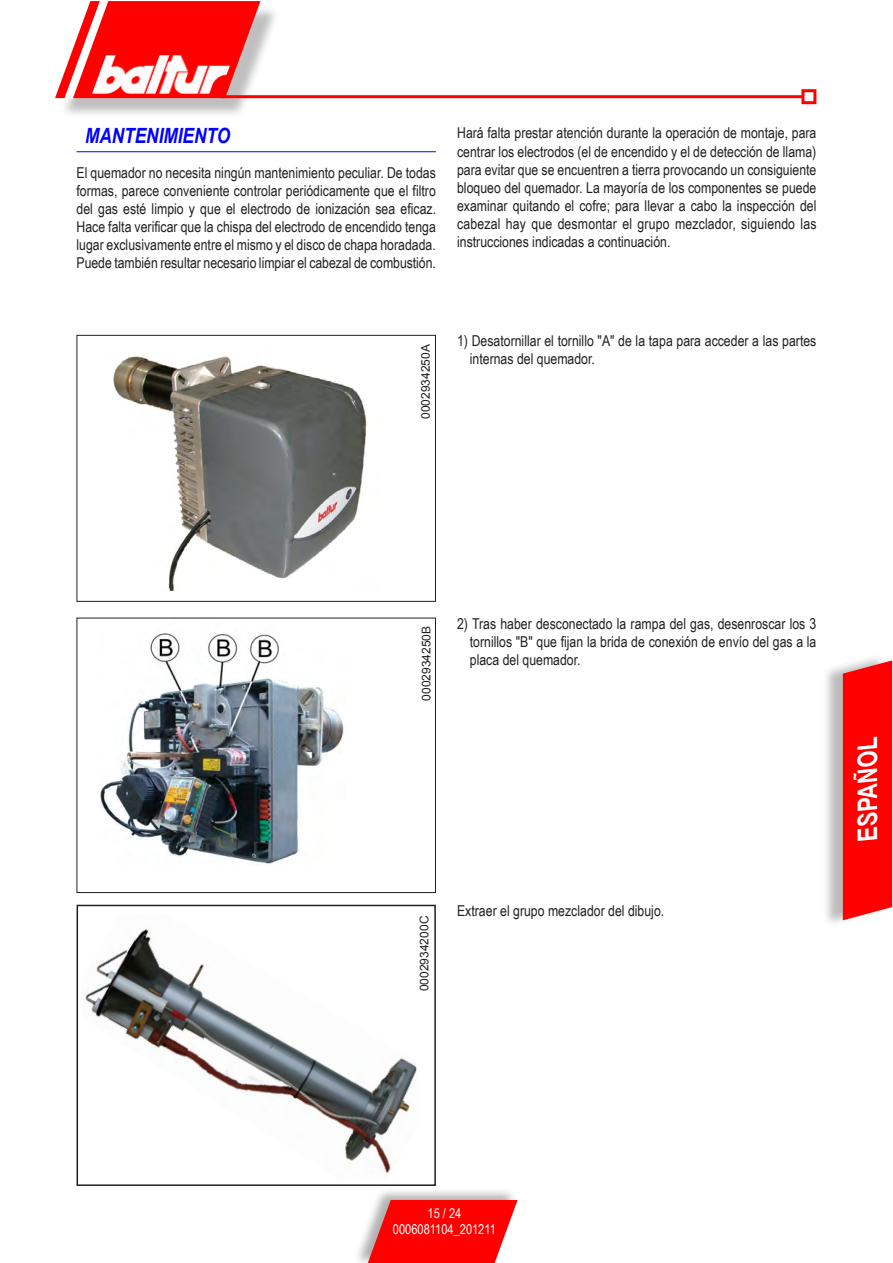
<style>
.page{position:relative;width:893px;height:1263px;background:#fff}
.page>*{position:absolute;margin:0;border:0;box-sizing:border-box;transform-origin:0 0}
.t1{font:italic 700 27px "Arial Narrow";color:#fff}
.t2{font:italic 700 21px "Arial Narrow";color:#00f}
.t3{font:15px/18px "Arial Narrow";color:#231f20;text-align:justify}
.t4{font:13.5px/16.5px "Arial Narrow";color:#fff;text-align:center}
.t5{font:12px "Arial";color:#231f20}
</style>
<div class="page">
<div style="left:352px;top:1187px;width:164px;height:76px;background:#231f20;opacity:.35"></div>
<svg style="left:368px;top:1200px;width:150px;height:63px;background:#fb2323"></svg>
<div style="left:59px;top:5px;width:220px;height:113px;background:#231f20;opacity:.29"></div>
<hr style="left:221px;top:95px;width:582px;height:3px;background:#f00">
<div style="left:801px;top:89px;width:15px;height:15px;border:3px solid #f00"></div>
<svg style="left:55px;top:1px;width:205px;height:98px"></svg>
<img style="left:113px;top:356px;width:254px;height:236px">
<div style="left:77px;top:335px;width:359px;height:267px;border:1px solid #231f20"></div>
<img style="left:100px;top:633px;width:244px;height:233px">
<div style="left:77px;top:618px;width:359px;height:275px;border:1px solid #231f20"></div>
<img style="left:85px;top:929px;width:332px;height:245px">
<div style="left:77px;top:905px;width:359px;height:281px;border:2px solid #231f20"></div>
<div style="left:822px;top:652px;width:66px;height:274px;background:#231f20;opacity:.3"></div>
<div style="left:843px;top:660px;width:49px;height:260px;background:#f00"></div>
<hr style="left:77px;top:151px;width:359px;height:1px;background:#00f">
<h2 class="t2" style="left:85px;top:120px;width:147px">MANTENIMIENTO</h2>
<p class="t3" style="left:77px;top:163px;width:361px">El quemador no necesita ningún mantenimiento peculiar. De todas formas, parece conveniente controlar periódicamente que el filtro del gas esté limpio y que el electrodo de ionización sea eficaz.<br>Hace falta verificar que la chispa del electrodo de encendido tenga lugar exclusivamente entre el mismo y el disco de chapa horadada.<br>Puede también resultar necesario limpiar el cabezal de combustión.</p>
<p class="t3" style="left:457px;top:124px;width:361px">Hará falta prestar atención durante la operación de montaje, para centrar los electrodos (el de encendido y el de detección de llama) para evitar que se encuentren a tierra provocando un consiguiente bloqueo del quemador. La mayoría de los componentes se puede examinar quitando el cofre; para llevar a cabo la inspección del cabezal hay que desmontar el grupo mezclador, siguiendo las instrucciones indicadas a continuación.</p>
<p class="t5" style="left:418px;top:419px;width:76px;rotate:-90deg">0002934250A</p>
<p class="t3" style="left:470px;top:331px;width:348px;text-indent:-13px">1) Desatornillar el tornillo "A" de la tapa para acceder a las partes internas del quemador.</p>
<p class="t5" style="left:418px;top:701px;width:76px;rotate:-90deg">0002934250B</p>
<p class="t3" style="left:470px;top:614px;width:348px;text-indent:-13px">2) Tras haber desconectado la rampa del gas, desenroscar los 3 tornillos "B" que fijan la brida de conexión de envío del gas a la placa del quemador.</p>
<p class="t5" style="left:417px;top:991px;width:77px;rotate:-90deg">0002934200C</p>
<p class="t3" style="left:457px;top:901px;width:209px">Extraer el grupo mezclador del dibujo.</p>
<h1 class="t1" style="left:847px;top:840px;width:117px;rotate:-90deg">ESPAÑOL</h1>
<p class="t4" style="left:393px;top:1204px;width:105px">15 / 24<br>0006081104_201211</p>
</div>
